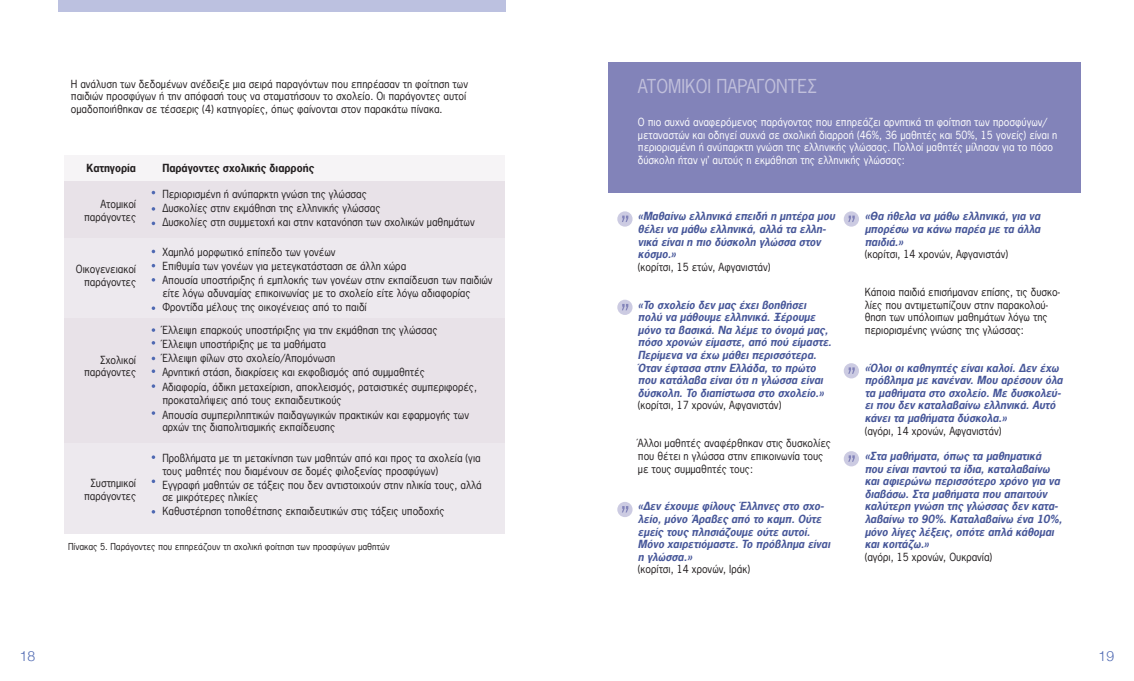
<style>
.page{position:relative;width:1134px;height:681px;background:#fff}
.page>*{position:absolute;margin:0;border:0;box-sizing:border-box;transform-origin:0 0}
.t1{font:18px "News Gothic Greek";color:#c0bfdb}
.t2{font:300 14px "Helvetica Neue";color:#4f69b2}
.t3{font:10.5px/12.6px "News Gothic Greek";color:#231f20}
.t4{font:italic 700 10.5px/12.6px "News Gothic Greek";color:#475799}
.t5{font:10.5px/12.6px "News Gothic Greek";color:#fff}
.t6{font:700 10.5px "News Gothic Greek";color:#231f20}
.t7{font:9px "News Gothic Greek";color:#231f20}
</style>
<div class="page">
<div style="left:608px;top:62px;width:472px;height:131px;background:#8283b9"></div>
<div style="left:617px;top:211px;width:15px;height:15px;background:#cccbe2;border-radius:50%"></div>
<svg style="left:622px;top:215px;width:6px;height:7px"></svg>
<div style="left:844px;top:211px;width:15px;height:15px;background:#cccbe2;border-radius:50%"></div>
<svg style="left:848px;top:215px;width:7px;height:7px"></svg>
<div style="left:844px;top:363px;width:15px;height:15px;background:#cccbe2;border-radius:50%"></div>
<svg style="left:848px;top:367px;width:7px;height:6px"></svg>
<div style="left:844px;top:451px;width:15px;height:15px;background:#cccbe2;border-radius:50%"></div>
<svg style="left:848px;top:455px;width:7px;height:6px"></svg>
<div style="left:617px;top:299px;width:15px;height:16px;background:#cccbe2;border-radius:50%"></div>
<svg style="left:622px;top:304px;width:6px;height:6px"></svg>
<svg style="left:617px;top:501px;width:15px;height:16px"></svg>
<svg style="left:622px;top:506px;width:6px;height:6px"></svg>
<div style="left:64px;top:181px;width:441px;height:57px;background:#e8e2e8"></div>
<div style="left:64px;top:155px;width:441px;height:26px;background:#f6f4f6"></div>
<div style="left:64px;top:238px;width:441px;height:81px;background:#ede9ee"></div>
<div style="left:64px;top:318px;width:441px;height:125px;background:#e8e2e8"></div>
<div style="left:64px;top:443px;width:441px;height:90px;background:#ede9ee"></div>
<svg style="left:152px;top:221px;width:3px;height:4px"></svg>
<svg style="left:152px;top:306px;width:3px;height:4px"></svg>
<svg style="left:152px;top:328px;width:3px;height:4px"></svg>
<svg style="left:152px;top:369px;width:3px;height:4px"></svg>
<svg style="left:152px;top:384px;width:3px;height:4px"></svg>
<svg style="left:152px;top:455px;width:3px;height:4px"></svg>
<svg style="left:152px;top:479px;width:3px;height:4px"></svg>
<div style="left:58px;top:0;width:448px;height:11px;background:#bcc1e0"></div>
<p class="t3" style="left:71px;top:77px;width:399px">Η ανάλυση των δεδομένων ανέδειξε μια σειρά παραγόντων που επηρέασαν τη φοίτηση των παιδιών προσφύγων ή την απόφασή τους να σταματήσουν το σχολείο. Οι παράγοντες αυτοί ομαδοποιήθηκαν σε τέσσερις (4) κατηγορίες, όπως φαίνονται στον παρακάτω πίνακα.</p>
<p class="t6" style="left:86px;top:162px;width:51px">Κατηγορία</p>
<p class="t6" style="left:162px;top:162px;width:153px">Παράγοντες σχολικής διαρροής</p>
<p class="t3" style="left:84px;top:198px;width:54px;text-align:right">Ατομικοί παράγοντες</p>
<p class="t3" style="left:76px;top:263px;width:62px;text-align:right">Οικογενειακοί παράγοντες</p>
<p class="t3" style="left:84px;top:353px;width:54px;text-align:right">Σχολικοί παράγοντες</p>
<p class="t3" style="left:84px;top:477px;width:54px;text-align:right">Συστημικοί παράγοντες</p>
<p class="t3" style="left:162px;top:187px;width:314px;line-height:14px">Περιορισμένη ή ανύπαρκτη γνώση της γλώσσας<br>Δυσκολίες στην εκμάθηση της ελληνικής γλώσσας<br>Δυσκολίες στη συμμετοχή και στην κατανόηση των σχολικών μαθημάτων</p>
<p class="t3" style="left:162px;top:245px;width:332px;line-height:14px">Χαμηλό μορφωτικό επίπεδο των γονέων<br>Επιθυμία των γονέων για μετεγκατάσταση σε άλλη χώρα<br>Απουσία υποστήριξης ή εμπλοκής των γονέων στην εκπαίδευση των παιδιών</p>
<p class="t3" style="left:162px;top:285px;width:310px;line-height:14px">είτε λόγω αδυναμίας επικοινωνίας με το σχολείο είτε λόγω αδιαφορίας<br>Φροντίδα μέλους της οικογένειας από το παιδί</p>
<p class="t3" style="left:162px;top:323px;width:277px;line-height:14px">Έλλειψη επαρκούς υποστήριξης για την εκμάθηση της γλώσσας Έλλειψη υποστήριξης με τα μαθήματα<br>Έλλειψη φίλων στο σχολείο/Απομόνωση<br>Αρνητική στάση, διακρίσεις και εκφοβισμός από συμμαθητές</p>
<p class="t3" style="left:162px;top:380px;width:316px">Αδιαφορία, άδικη μεταχείριση, αποκλεισμός, ρατσιστικές συμπεριφορές, προκαταλήψεις από τους εκπαιδευτικούς</p>
<p class="t3" style="left:162px;top:408px;width:308px">Απουσία συμπεριληπτικών παιδαγωγικών πρακτικών και εφαρμογής των αρχών της διαπολιτισμικής εκπαίδευσης</p>
<p class="t3" style="left:162px;top:451px;width:320px">Προβλήματα με τη μετακίνηση των μαθητών από και προς τα σχολεία (για τους μαθητές που διαμένουν σε δομές φιλοξενίας προσφύγων)</p>
<p class="t3" style="left:162px;top:478px;width:321px">Εγγραφή μαθητών σε τάξεις που δεν αντιστοιχούν στην ηλικία τους, αλλά σε μικρότερες ηλικίες</p>
<p class="t3" style="left:162px;top:504px;width:284px">Καθυστέρηση τοποθέτησης εκπαιδευτικών στις τάξεις υποδοχής</p>
<p class="t7" style="left:68px;top:541px;width:323px">Πίνακας 5. Παράγοντες που επηρεάζουν τη σχολική φοίτηση των προσφύγων μαθητών</p>
<h1 class="t1" style="left:638px;top:75px;width:181px">ΑΤΟΜΙΚΟΊ ΠΑΡΆΓΟΝΤΕΣ</h1>
<p class="t5" style="left:638px;top:116px;width:421px">Ο πιο συχνά αναφερόμενος παράγοντας που επηρεάζει αρνητικά τη φοίτηση των προσφύγων/ μεταναστών και οδηγεί συχνά σε σχολική διαρροή (46%, 36 μαθητές και 50%, 15 γονείς) είναι η περιορισμένη ή ανύπαρκτη γνώση της ελληνικής γλώσσας. Πολλοί μαθητές μίλησαν για το πόσο δύσκολη ήταν γι’ αυτούς η εκμάθηση της ελληνικής γλώσσας:</p>
<p class="t4" style="left:638px;top:210px;width:201px">«Μαθαίνω ελληνικά επειδή η μητέρα μου θέλει να μάθω ελληνικά, αλλά τα ελλη&shy;νικά είναι η πιο δύσκολη γλώσσα στον κόσμο.»</p>
<p class="t3" style="left:638px;top:260px;width:134px">(κορίτσι, 15 ετών, Αφγανιστάν)</p>
<p class="t4" style="left:638px;top:298px;width:197px">«Το σχολείο δεν μας έχει βοηθήσει πολύ να μάθουμε ελληνικά. Ξέρουμε μόνο τα βασικά. Να λέμε το όνομά μας, πόσο χρονών είμαστε, από πού είμαστε.<br>Περίμενα να έχω μάθει περισσότερα.<br>Όταν έφτασα στην Ελλάδα, το πρώτο που κατάλαβα είναι ότι η γλώσσα είναι δύσκολη. Το διαπίστωσα στο σχολείο.»</p>
<p class="t3" style="left:638px;top:399px;width:145px">(κορίτσι, 17 χρονών, Αφγανιστάν)</p>
<p class="t3" style="left:638px;top:437px;width:195px">Άλλοι μαθητές αναφέρθηκαν στις δυσκολίες που θέτει η γλώσσα στην επικοινωνία τους με τους συμμαθητές τους:</p>
<p class="t4" style="left:638px;top:500px;width:196px">«Δεν έχουμε φίλους Έλληνες στο σχο&shy;λείο, μόνο Άραβες από το καμπ. Ούτε εμείς τους πλησιάζουμε ούτε αυτοί.<br>Μόνο χαιρετιόμαστε. Το πρόβλημα είναι η γλώσσα.»</p>
<p class="t3" style="left:638px;top:563px;width:114px">(κορίτσι, 14 χρονών, Ιράκ)</p>
<p class="t4" style="left:865px;top:210px;width:180px;text-align:justify">«Θα ήθελα να μάθω ελληνικά, για να μπορέσω να κάνω παρέα με τα άλλα παιδιά.»</p>
<p class="t3" style="left:865px;top:248px;width:145px">(κορίτσι, 14 χρονών, Αφγανιστάν)</p>
<p class="t3" style="left:865px;top:285px;width:197px">Κάποια παιδιά επισήμαναν επίσης, τις δυσκο&shy;λίες που αντιμετωπίζουν στην παρακολού&shy;θηση των υπόλοιπων μαθημάτων λόγω της περιορισμένης γνώσης της γλώσσας:</p>
<p class="t4" style="left:865px;top:361px;width:202px">«Όλοι οι καθηγητές είναι καλοί. Δεν έχω πρόβλημα με κανέναν. Μου αρέσουν όλα τα μαθήματα στο σχολείο. Με δυσκολεύ&shy;ει που δεν καταλαβαίνω ελληνικά. Αυτό κάνει τα μαθήματα δύσκολα.»</p>
<p class="t3" style="left:865px;top:424px;width:138px">(αγόρι, 14 χρονών, Αφγανιστάν)</p>
<p class="t4" style="left:865px;top:449px;width:201px">«Στα μαθήματα, όπως τα μαθηματικά που είναι παντού τα ίδια, καταλαβαίνω και αφιερώνω περισσότερο χρόνο για να διαβάσω. Στα μαθήματα που απαιτούν καλύτερη γνώση της γλώσσας δεν κατα&shy;λαβαίνω το 90%. Καταλαβαίνω ένα 10%, μόνο λίγες λέξεις, οπότε απλά κάθομαι και κοιτάζω.»</p>
<p class="t3" style="left:865px;top:550px;width:129px">(αγόρι, 15 χρονών, Ουκρανία)</p>
<h2 class="t2" style="left:20px;top:644px;width:17px">18</h2>
<h2 class="t2" style="left:1098px;top:644px;width:17px">19</h2>
</div>
